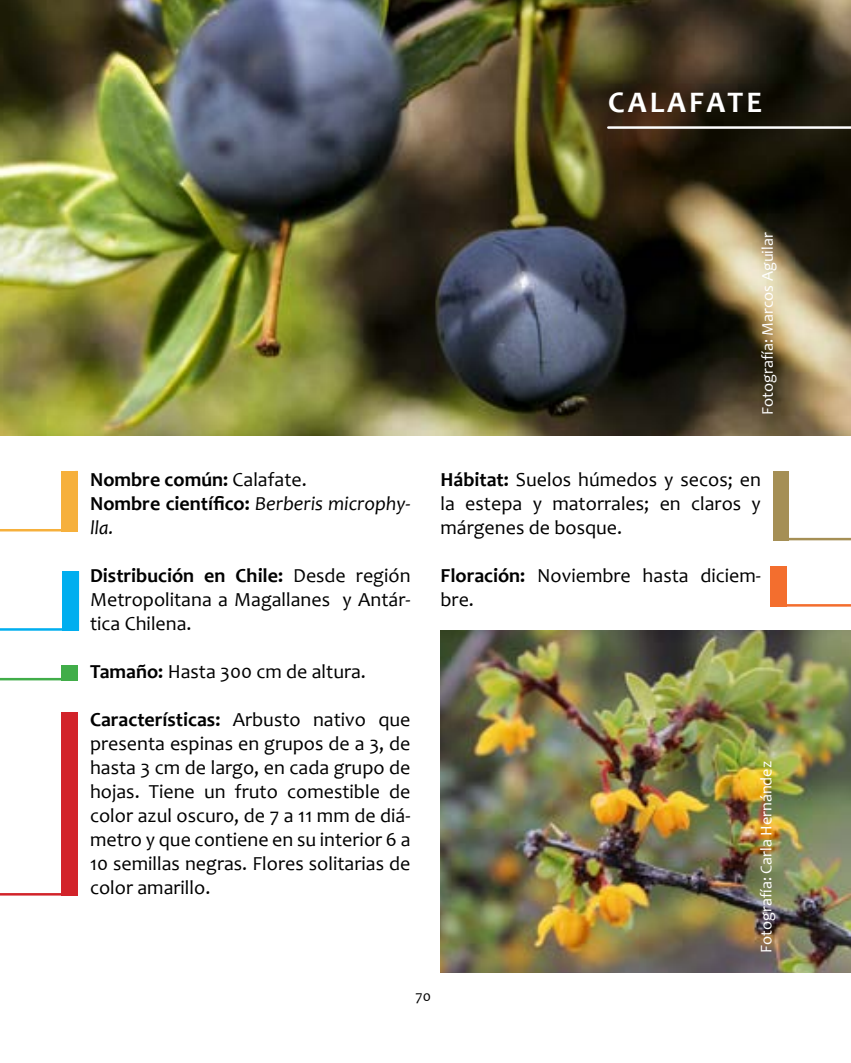
<style>
.page{position:relative;width:851px;height:1063px;background:#fff}
.page>*{position:absolute;margin:0;border:0;box-sizing:border-box;transform-origin:0 0}
.t1{font:700 30px "Candara";letter-spacing:.1em;color:#fff}
.t2{font:20px/24px "Candara";color:#000;text-align:justify}
.t3{font:700 20px/24px "Candara";color:#000}
.t4{font:16.25px "Candara";color:#fff}
.t5{font:15px "Candara";color:#000}
.s1{font-weight:400}
.s2{font-weight:400;font-style:italic}
.s3{font-weight:700}
</style>
<div class="page">
<img style="left:440px;top:631px;width:410px;height:342px">
<img style="left:0;top:0;width:850px;height:436px">
<hr style="left:608px;top:126px;width:242px;height:3px;background:#fff">
<svg style="left:0;top:470px;width:78px;height:62px"></svg>
<svg style="left:0;top:571px;width:80px;height:60px"></svg>
<svg style="left:787px;top:604px;width:63px;height:3px"></svg>
<div style="left:770px;top:566px;width:17px;height:41px;background:#f36e2e"></div>
<div style="left:61px;top:471px;width:17px;height:60px;background:#f6b03c"></div>
<svg style="left:773px;top:471px;width:77px;height:70px"></svg>
<div style="left:773px;top:471px;width:15px;height:69px;background:#a58f55"></div>
<div style="left:62px;top:571px;width:17px;height:60px;background:#00aeef"></div>
<svg style="left:0;top:893px;width:61px;height:3px"></svg>
<div style="left:61px;top:712px;width:17px;height:184px;background:#d2232a"></div>
<svg style="left:0;top:677px;width:78px;height:4px"></svg>
<div style="left:61px;top:665px;width:17px;height:15px;background:#41ad49"></div>
<h1 class="t1" style="left:608px;top:83px;width:155px">CALAFATE</h1>
<p class="t4" style="left:757px;top:415px;width:184px;rotate:-90deg">Fotografía: Marcos Aguilar</p>
<p class="t3" style="left:90px;top:467px;width:322px">Nombre común: <span class="s1">Calafate.<br></span>Nombre científico: <span class="s2">Berberis microphy&shy;lla.</span></p>
<p class="t2" style="left:90px;top:563px;width:322px"><span class="s3">Distribución en Chile:</span> Desde región Metropolitana a Magallanes y Antár&shy;tica Chilena.</p>
<p class="t2" style="left:90px;top:659px;width:277px"><span class="s3">Tamaño:</span> Hasta 300 cm de altura.</p>
<p class="t2" style="left:90px;top:707px;width:322px"><span class="s3">Características:</span> Arbusto nativo que presenta espinas en grupos de a 3, de hasta 3 cm de largo, en cada grupo de hojas. Tiene un fruto comestible de color azul oscuro, de 7 a 11 mm de diá&shy;metro y que contiene en su interior 6 a 10 semillas negras. Flores solitarias de color amarillo.</p>
<p class="t2" style="left:440px;top:467px;width:322px"><span class="s3">Hábitat:</span> Suelos húmedos y secos; en la estepa y matorrales; en claros y márgenes de bosque.</p>
<p class="t2" style="left:440px;top:563px;width:322px"><span class="s3">Floración:</span> Noviembre hasta diciem&shy;bre.</p>
<p class="t4" style="left:756px;top:953px;width:193px;rotate:-90deg">Fotografía: Carla Hernández</p>
<p class="t5" style="left:415px;top:987px;width:17px">70</p>
</div>
